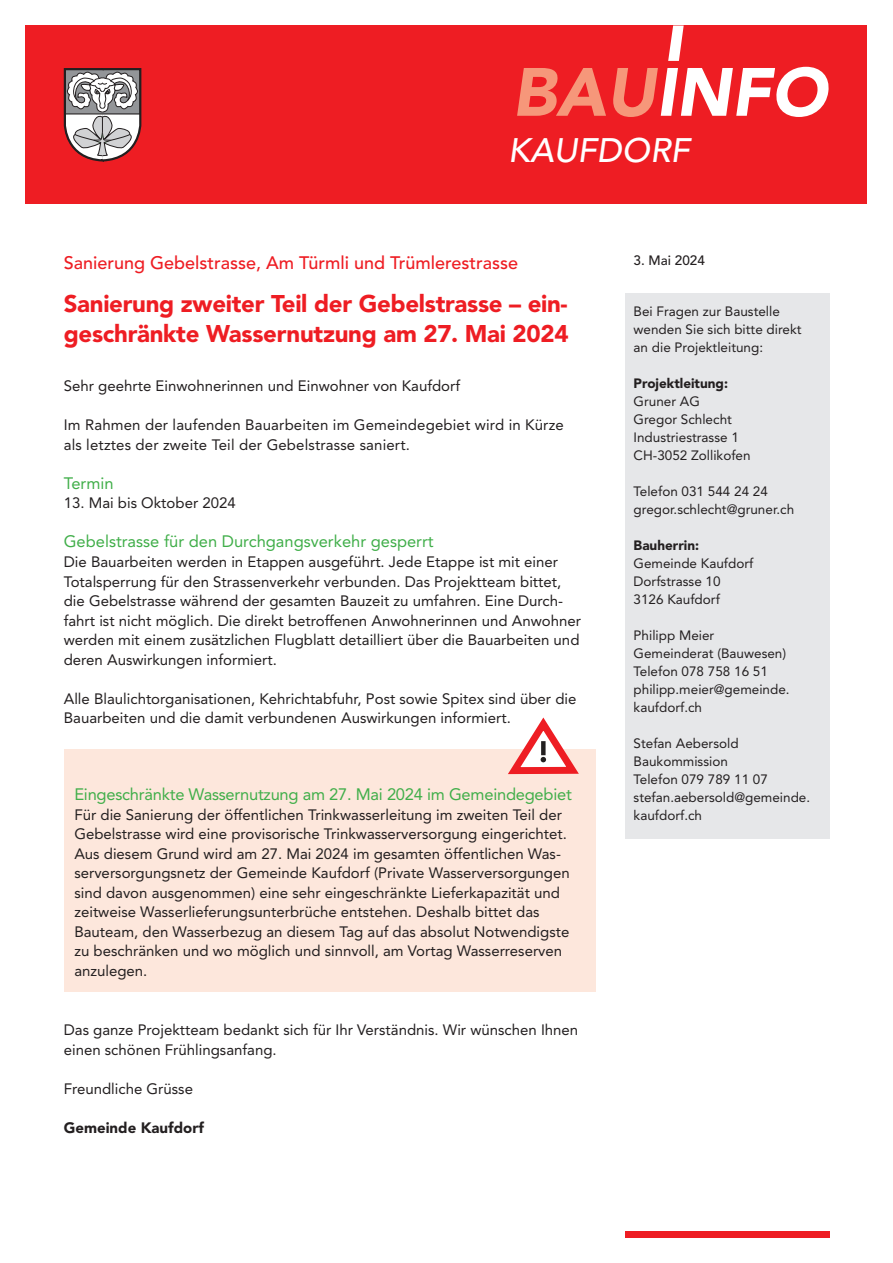
<style>
.page{position:relative;width:893px;height:1263px;background:#fff}
.page>*{position:absolute;margin:0;border:0;box-sizing:border-box;transform-origin:0 0}
.t1{font:italic 900 67.5px "Avenir LT Std";color:#fff}
.t2{font:italic 500 33.75px "Avenir LT Std";color:#fff}
.t3{font:900 24px/30px "Avenir LT Std";letter-spacing:-.01em;color:#ee1d23}
.t4{font:500 18px "Avenir LT Std";color:#ee1d23}
.t5{font:16.5px "Avenir LT Std";letter-spacing:-.015em;color:#40ae49}
.t6{font:15px/19.5px "Avenir LT Std";color:#231f20}
.t7{font:900 15px "Avenir LT Std";color:#231f20}
.t8{font:13.5px/18px "Avenir LT Std";color:#231f20}
.t9{font:900 13.5px "Avenir LT Std";color:#231f20}
.t10{font:500 13.5px "Avenir LT Std";color:#231f20}
.s1{color:#f6977a}
</style>
<div class="page">
<div style="left:26px;top:26px;width:841px;height:178px;background:#ee1d23"></div>
<svg style="left:64px;top:68px;width:77px;height:94px"></svg>
<svg style="left:668px;top:26px;width:16px;height:35px"></svg>
<div style="left:625px;top:1231px;width:204px;height:6px;background:#ee1d23"></div>
<div style="left:625px;top:293px;width:204px;height:546px;background:#e6e7e9"></div>
<div style="left:64px;top:749px;width:531px;height:243px;background:#fde7dc"></div>
<svg style="left:508px;top:717px;width:71px;height:58px"></svg>
<h1 class="t1" style="left:512px;top:51px;width:316px"><span class="s1">BAU</span>INFO</h1>
<h2 class="t2" style="left:508px;top:130px;width:183px">KAUFDORF</h2>
<p class="t4" style="left:64px;top:252px;width:456px">Sanierung Gebelstrasse, Am Türmli und Trümlerestrasse</p>
<h3 class="t3" style="left:64px;top:288px;width:506px">Sanierung zweiter Teil der Gebelstrasse – ein&shy;geschränkte Wassernutzung am 27. Mai 2024</h3>
<p class="t6" style="left:64px;top:377px;width:398px">Sehr geehrte Einwohnerinnen und Einwohner von Kaufdorf</p>
<p class="t6" style="left:64px;top:416px;width:502px">Im Rahmen der laufenden Bauarbeiten im Gemeindegebiet wird in Kürze als letztes der zweite Teil der Gebelstrasse saniert.</p>
<p class="t5" style="left:64px;top:474px;width:51px">Termin</p>
<p class="t6" style="left:64px;top:494px;width:174px">13. Mai bis Oktober 2024</p>
<p class="t5" style="left:64px;top:532px;width:371px">Gebelstrasse für den Durchgangsverkehr gesperrt</p>
<p class="t6" style="left:64px;top:552px;width:519px">Die Bauarbeiten werden in Etappen ausgeführt. Jede Etappe ist mit einer Totalsperrung für den Strassenverkehr verbunden. Das Projektteam bittet, die Gebelstrasse während der gesamten Bauzeit zu umfahren. Eine Durch&shy;fahrt ist nicht möglich. Die direkt betroffenen Anwohnerinnen und Anwohner werden mit einem zusätzlichen Flugblatt detailliert über die Bauarbeiten und deren Auswirkungen informiert.</p>
<p class="t6" style="left:64px;top:689px;width:514px">Alle Blaulichtorganisationen, Kehrichtabfuhr, Post sowie Spitex sind über die<br>Bauarbeiten und die damit verbundenen Auswirkungen informiert.</p>
<p class="t5" style="left:74px;top:785px;width:499px">Eingeschränkte Wassernutzung am 27. Mai 2024 im Gemeindegebiet</p>
<p class="t6" style="left:74px;top:805px;width:497px">Für die Sanierung der öffentlichen Trinkwasserleitung im zweiten Teil der Gebelstrasse wird eine provisorische Trinkwasserversorgung eingerichtet.<br>Aus diesem Grund wird am 27. Mai 2024 im gesamten öffentlichen Was&shy;serversorgungsnetz der Gemeinde Kaufdorf (Private Wasserversorgungen sind davon ausgenommen) eine sehr eingeschränkte Lieferkapazität und zeitweise Wasserlieferungsunterbrüche entstehen. Deshalb bittet das Bauteam, den Wasserbezug an diesem Tag auf das absolut Notwendigste zu beschränken und wo möglich und sinnvoll, am Vortag Wasserreserven anzulegen.</p>
<p class="t6" style="left:64px;top:1020px;width:516px">Das ganze Projektteam bedankt sich für Ihr Verständnis. Wir wünschen Ihnen einen schönen Frühlingsanfang.</p>
<p class="t6" style="left:64px;top:1079px;width:131px">Freundliche Grüsse</p>
<p class="t7" style="left:64px;top:1118px;width:142px">Gemeinde Kaufdorf</p>
<p class="t10" style="left:634px;top:253px;width:73px">3. Mai 2024</p>
<p class="t8" style="left:634px;top:303px;width:170px">Bei Fragen zur Baustelle wenden Sie sich bitte direkt an die Projektleitung:</p>
<p class="t9" style="left:634px;top:375px;width:96px">Projektleitung:</p>
<p class="t8" style="left:634px;top:393px;width:119px">Gruner AG<br>Gregor Schlecht<br>Industriestrasse 1<br>CH-3052 Zollikofen</p>
<p class="t8" style="left:634px;top:483px;width:162px">Telefon 031 544 24 24 gregor.schlecht@gruner.ch</p>
<p class="t9" style="left:634px;top:537px;width:67px">Bauherrin:</p>
<p class="t8" style="left:634px;top:555px;width:121px">Gemeinde Kaufdorf<br>Dorfstrasse 10<br>3126 Kaufdorf</p>
<p class="t8" style="left:634px;top:627px;width:158px">Philipp Meier<br>Gemeinderat (Bauwesen)<br>Telefon 078 758 16 51 philipp.meier@gemeinde. kaufdorf.ch</p>
<p class="t8" style="left:634px;top:735px;width:178px">Stefan Aebersold<br>Baukommission<br>Telefon 079 789 11 07 stefan.aebersold@gemeinde. kaufdorf.ch</p>
</div>
